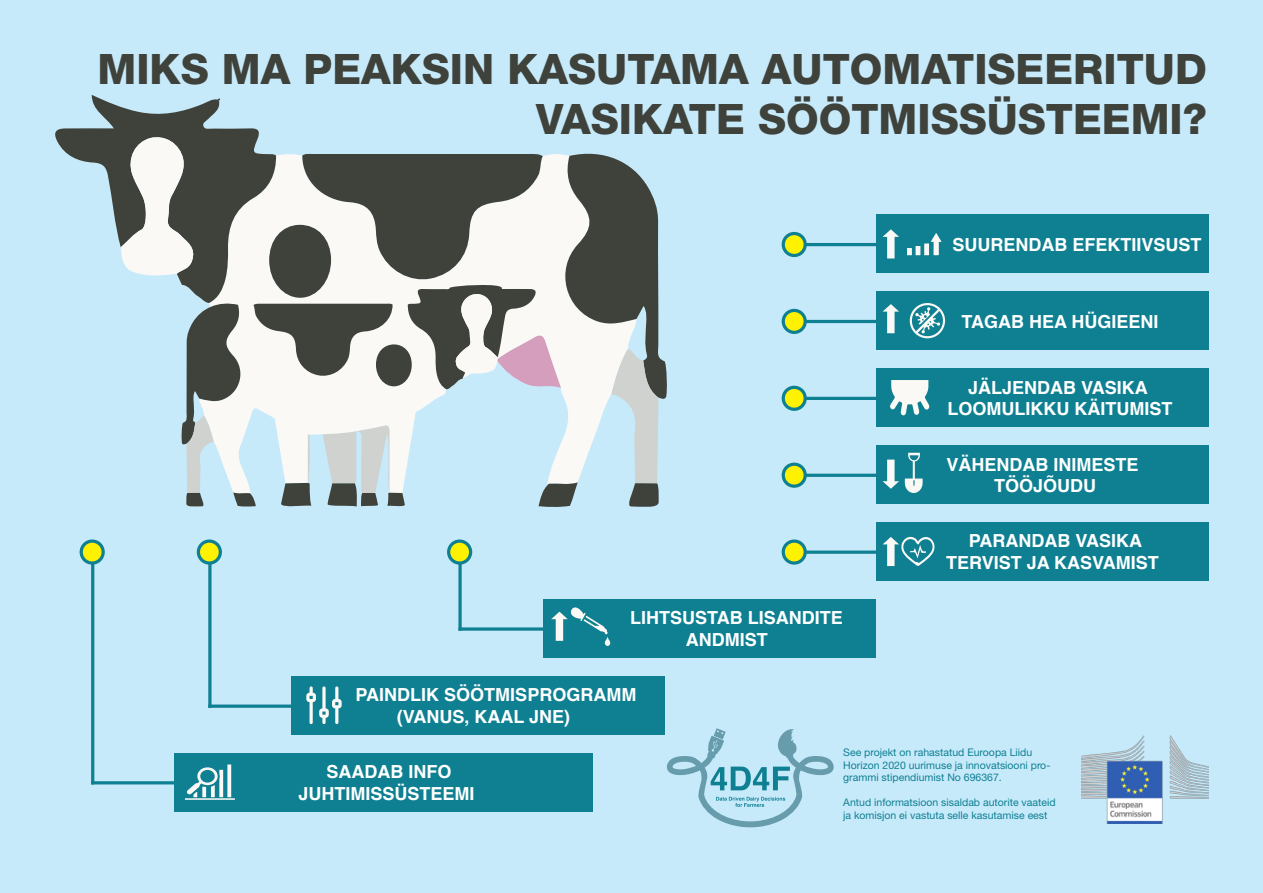
<style>
.page{position:relative;width:1263px;height:893px;background:#c7eafb}
.page>*{position:absolute;margin:0;border:0;box-sizing:border-box;transform-origin:0 0}
.t1{font:800 42px/50.4px "Helvetica Neue LT Std";color:#3e423b;text-align:right}
.t2{font:700 18px "Helvetica";color:#fff}
.t3{font:10.5px/12.6px "Helvetica Neue LT Std";color:#0e8092}
</style>
<div class="page">
<img style="left:1082px;top:736px;width:127px;height:88px">
<svg style="left:667px;top:728px;width:167px;height:99px"></svg>
<svg style="left:55px;top:95px;width:204px;height:153px"></svg>
<svg style="left:121px;top:134px;width:546px;height:373px"></svg>
<hr style="left:793px;top:320px;width:110px;height:3px;background:#0e8092">
<div style="left:783px;top:310px;width:22px;height:22px;background:#fff200;border-radius:50%"></div>
<div style="left:782px;top:309px;width:25px;height:25px;border:3px solid #0e8092;border-radius:50%"></div>
<div style="left:876px;top:291px;width:333px;height:59px;background:#0e8092"></div>
<svg style="left:882px;top:304px;width:17px;height:29px"></svg>
<svg style="left:909px;top:303px;width:36px;height:35px"></svg>
<hr style="left:793px;top:243px;width:110px;height:3px;background:#0e8092">
<div style="left:783px;top:234px;width:22px;height:21px;background:#fff200;border-radius:50%"></div>
<div style="left:782px;top:232px;width:25px;height:25px;border:3px solid #0e8092;border-radius:50%"></div>
<div style="left:876px;top:215px;width:333px;height:58px;background:#0e8092"></div>
<svg style="left:882px;top:229px;width:17px;height:29px"></svg>
<svg style="left:907px;top:233px;width:34px;height:22px"></svg>
<hr style="left:793px;top:397px;width:110px;height:3px;background:#0e8092">
<div style="left:783px;top:387px;width:22px;height:22px;background:#fff200;border-radius:50%"></div>
<div style="left:782px;top:386px;width:25px;height:25px;border:3px solid #0e8092;border-radius:50%"></div>
<div style="left:876px;top:368px;width:333px;height:59px;background:#0e8092"></div>
<svg style="left:890px;top:380px;width:39px;height:35px"></svg>
<hr style="left:793px;top:474px;width:110px;height:3px;background:#0e8092">
<div style="left:783px;top:464px;width:22px;height:22px;background:#fff200;border-radius:50%"></div>
<div style="left:782px;top:463px;width:25px;height:25px;border:3px solid #0e8092;border-radius:50%"></div>
<div style="left:876px;top:445px;width:333px;height:59px;background:#0e8092"></div>
<svg style="left:905px;top:453px;width:18px;height:40px"></svg>
<svg style="left:882px;top:460px;width:17px;height:29px"></svg>
<svg style="left:807px;top:550px;width:69px;height:4px"></svg>
<svg style="left:783px;top:541px;width:22px;height:22px"></svg>
<div style="left:782px;top:539px;width:25px;height:26px;border:3px solid #0e8092;border-radius:50%"></div>
<div style="left:876px;top:522px;width:333px;height:59px;background:#0e8092"></div>
<svg style="left:882px;top:537px;width:53px;height:29px"></svg>
<svg style="left:462px;top:627px;width:81px;height:4px"></svg>
<div style="left:543px;top:599px;width:333px;height:59px;background:#0e8092"></div>
<svg style="left:551px;top:607px;width:59px;height:39px"></svg>
<svg style="left:458px;top:565px;width:4px;height:66px"></svg>
<svg style="left:449px;top:541px;width:22px;height:22px"></svg>
<div style="left:447px;top:539px;width:25px;height:26px;border:3px solid #0e8092;border-radius:50%"></div>
<svg style="left:212px;top:704px;width:80px;height:4px"></svg>
<div style="left:292px;top:676px;width:373px;height:58px;background:#0e8092"></div>
<svg style="left:306px;top:686px;width:36px;height:38px"></svg>
<svg style="left:208px;top:565px;width:4px;height:143px"></svg>
<svg style="left:198px;top:541px;width:22px;height:22px"></svg>
<div style="left:197px;top:539px;width:25px;height:26px;border:3px solid #0e8092;border-radius:50%"></div>
<hr style="left:91px;top:781px;width:110px;height:3px;background:#0e8092">
<div style="left:175px;top:753px;width:418px;height:58px;background:#0e8092"></div>
<svg style="left:227px;top:764px;width:4px;height:33px"></svg>
<svg style="left:185px;top:767px;width:50px;height:33px"></svg>
<hr style="left:91px;top:552px;width:3px;height:232px;background:#0e8092">
<svg style="left:81px;top:541px;width:22px;height:22px"></svg>
<div style="left:80px;top:539px;width:25px;height:26px;border:3px solid #0e8092;border-radius:50%"></div>
<p class="t1" style="left:97px;top:44px;width:1111px">MIKS MA PEAKSIN KASUTAMA AUTOMATISEERITUD<br>VASIKATE SÖÖTMISSÜSTEEMI?</p>
<p class="t2" style="left:952px;top:230px;width:251px">SUURENDAB EFEKTIIVSUST</p>
<p class="t2" style="left:961px;top:307px;width:199px">TAGAB HEA HÜGIEENI</p>
<p class="t2" style="left:968px;top:373px;width:181px">JÄLJENDAB VASIKA</p>
<p class="t2" style="left:948px;top:394px;width:226px">LOOMULIKKU KÄITUMIST</p>
<p class="t2" style="left:946px;top:450px;width:194px">VÄHENDAB INIMESTE</p>
<p class="t2" style="left:994px;top:471px;width:104px">TÖÖJÕUDU</p>
<p class="t2" style="left:969px;top:527px;width:175px">PARANDAB VASIKA</p>
<p class="t2" style="left:946px;top:548px;width:214px">TERVIST JA KASVAMIST</p>
<p class="t2" style="left:630px;top:603px;width:214px">LIHTSUSTAB LISANDITE</p>
<p class="t2" style="left:686px;top:625px;width:83px">ANDMIST</p>
<p class="t2" style="left:356px;top:680px;width:282px">PAINDLIK SÖÖTMISPROGRAMM</p>
<p class="t2" style="left:397px;top:702px;width:175px">(VANUS, KAAL JNE)</p>
<p class="t2" style="left:326px;top:757px;width:126px">SAADAB INFO</p>
<p class="t2" style="left:298px;top:779px;width:178px">JUHTIMISSÜSTEEMI</p>
<p class="t3" style="left:843px;top:746px;width:209px">See projekt on rahastatud Euroopa Liidu<br>Horizon 2020 uurimuse ja innovatsiooni pro&shy;grammi stipendiumist No 696367.</p>
<p class="t3" style="left:843px;top:796px;width:214px">Antud informatsioon sisaldab autorite vaateid ja komisjon ei vastuta selle kasutamise eest</p>
</div>
